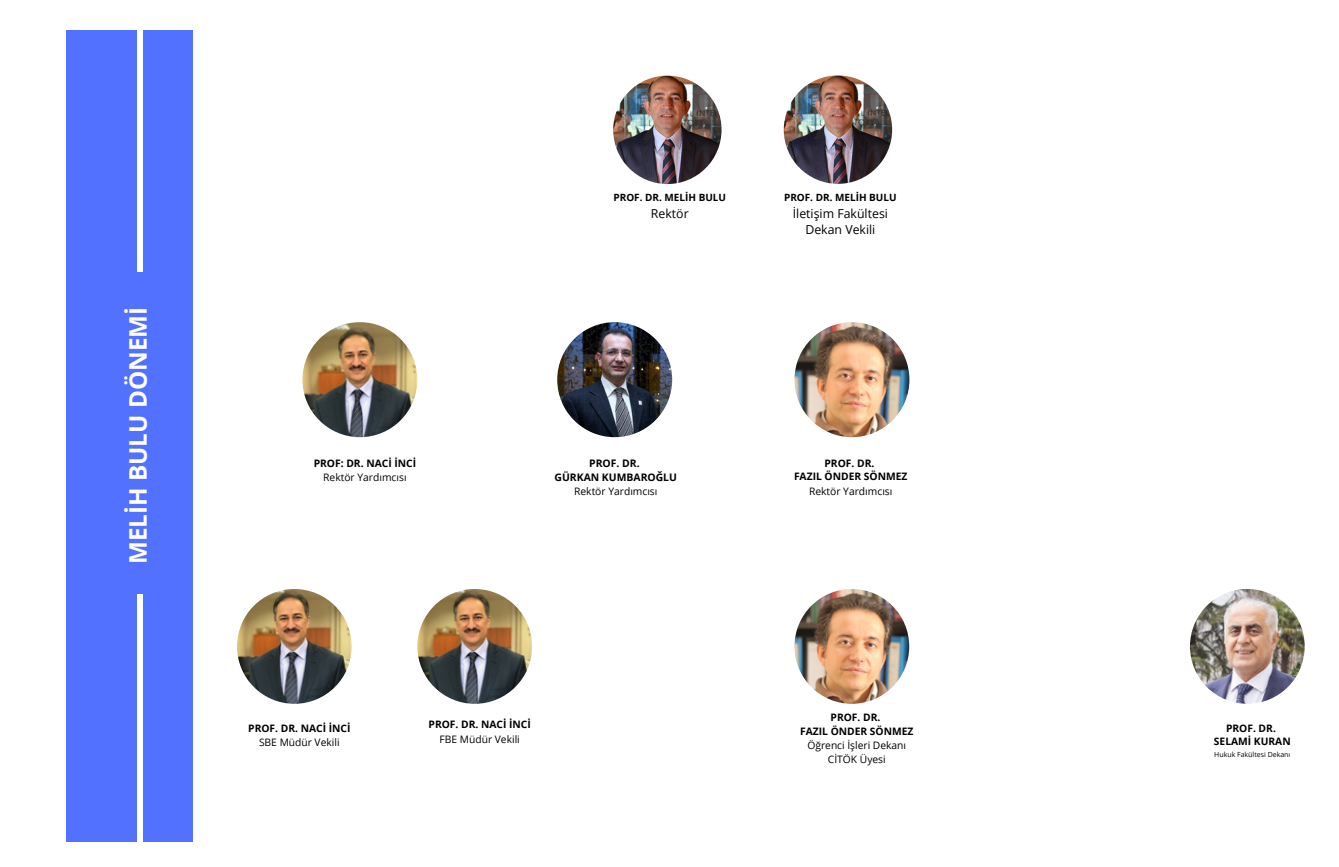
<style>
.page{position:relative;width:1339px;height:867px;background:#fff}
.page>*{position:absolute;margin:0;border:0;box-sizing:border-box;transform-origin:0 0}
.t1{font:700 24.15px "Open Sans";color:#fff}
.t2{font:12.25px/16.6px "Open Sans";color:#000;text-align:center}
.t3{font:700 10.33px "Open Sans";color:#000}
.t4{font:10.33px "Open Sans";color:#000}
.t5{font:700 9.97px "Open Sans";color:#000}
.t6{font:7px "Open Sans";color:#000}
</style>
<div class="page">
<div style="left:67px;top:30px;width:126px;height:811px;background:#5271ff"></div>
<img style="left:613px;top:76px;width:108px;height:108px;border-radius:50%">
<img style="left:302px;top:322px;width:115px;height:115px;border-radius:50%">
<img style="left:557px;top:322px;width:115px;height:115px;border-radius:50%">
<img style="left:794px;top:322px;width:115px;height:115px;border-radius:50%">
<img style="left:237px;top:588px;width:115px;height:115px;border-radius:50%">
<div style="left:137px;top:594px;width:5px;height:272px;background:#fff"></div>
<div style="left:137px;top:0;width:5px;height:272px;background:#fff"></div>
<img style="left:794px;top:588px;width:115px;height:115px;border-radius:50%">
<img style="left:784px;top:75px;width:108px;height:109px;border-radius:50%">
<img style="left:1190px;top:588px;width:114px;height:115px;border-radius:50%">
<img style="left:417px;top:588px;width:115px;height:115px;border-radius:50%">
<p class="t1" style="left:121px;top:564px;width:258px;rotate:-90deg">MELİH BULU DÖNEMİ</p>
<p class="t5" style="left:613px;top:190px;width:114px">PROF. DR. MELİH BULU</p>
<p class="t2" style="left:651px;top:205px;width:39px">Rektör</p>
<p class="t5" style="left:784px;top:190px;width:114px">PROF. DR. MELİH BULU</p>
<p class="t2" style="left:793px;top:204px;width:97px">İletişim Fakültesi<br>Dekan Vekili</p>
<p class="t3" style="left:314px;top:455px;width:104px">PROF: DR. NACİ İNCİ</p>
<p class="t4" style="left:323px;top:470px;width:85px">Rektör Yardımcısı</p>
<p class="t3" style="left:589px;top:455px;width:52px">PROF. DR.</p>
<p class="t3" style="left:554px;top:469px;width:124px">GÜRKAN KUMBAROĞLU</p>
<p class="t4" style="left:574px;top:484px;width:85px">Rektör Yardımcısı</p>
<p class="t3" style="left:824px;top:455px;width:51px">PROF. DR.</p>
<p class="t3" style="left:794px;top:469px;width:115px">FAZIL ÖNDER SÖNMEZ</p>
<p class="t4" style="left:809px;top:484px;width:85px">Rektör Yardımcısı</p>
<p class="t3" style="left:248px;top:720px;width:104px">PROF. DR. NACİ İNCİ</p>
<p class="t4" style="left:259px;top:735px;width:82px">SBE Müdür Vekili</p>
<p class="t3" style="left:830px;top:709px;width:51px">PROF. DR.</p>
<p class="t3" style="left:800px;top:723px;width:115px">FAZIL ÖNDER SÖNMEZ</p>
<p class="t3" style="left:429px;top:716px;width:104px">PROF. DR. NACİ İNCİ</p>
<p class="t3" style="left:1226px;top:720px;width:51px">PROF. DR.</p>
<p class="t4" style="left:439px;top:731px;width:82px">FBE Müdür Vekili</p>
<p class="t3" style="left:1214px;top:734px;width:78px">SELAMİ KURAN</p>
<p class="t4" style="left:807px;top:738px;width:100px">Öğrenci İşleri Dekanı</p>
<p class="t4" style="left:828px;top:751px;width:59px">CİTÖK Üyesi</p>
<p class="t6" style="left:1214px;top:749px;width:78px">Hukuk Fakültesi Dekanı</p>
</div>
